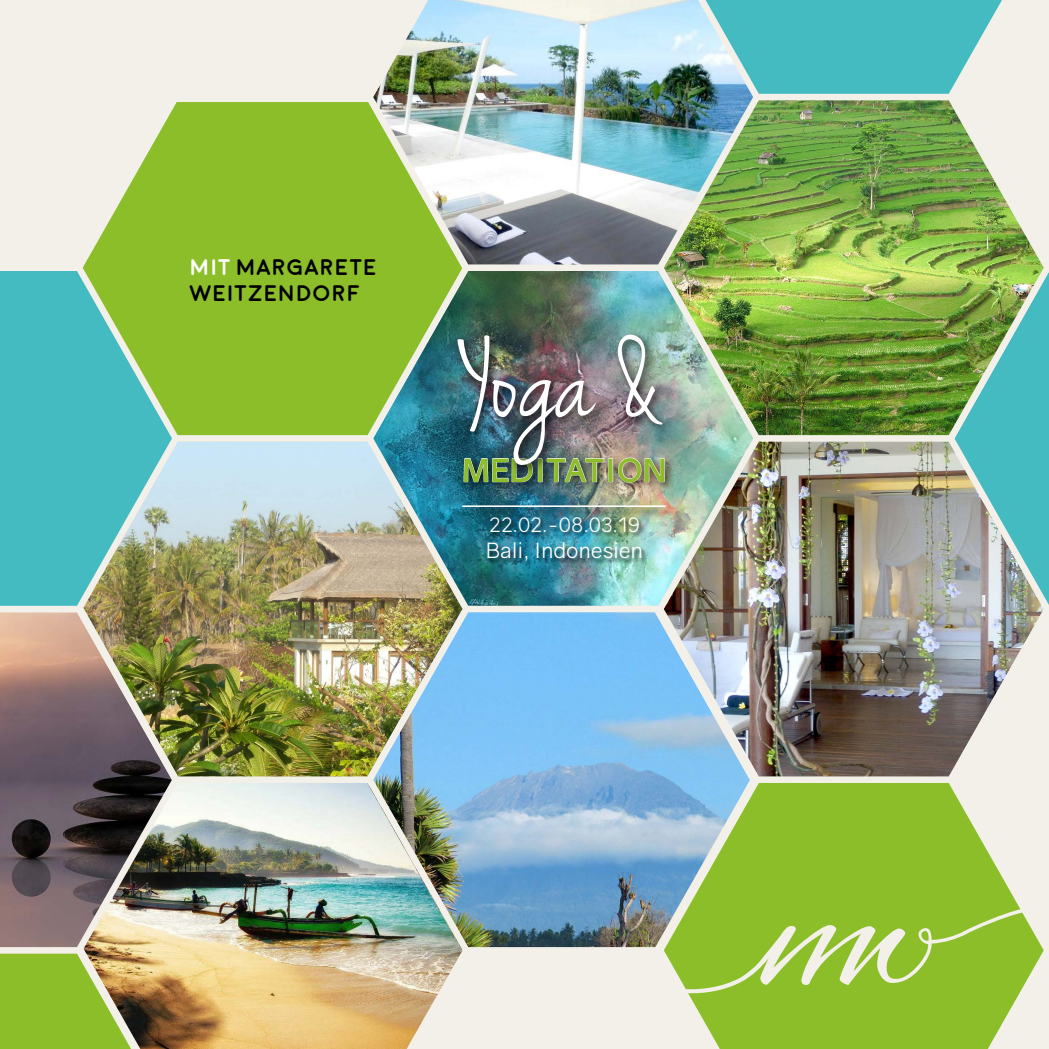
<style>
.page{position:relative;width:1049px;height:1049px;background:#fff}
.page>*{position:absolute;margin:0;border:0;box-sizing:border-box;transform-origin:0 0}
.t1{font:123.75px "Jenna Sue";color:#fff}
.t2{font:700 31.75px "Gravity";letter-spacing:.01em;color:#8dbe2a}
.t3{font:700 22.5px/25.5px "Moon";letter-spacing:.015em;color:#000}
.t4{font:21.25px "Gravity";color:#fff}
.t5{font:20px "Gravity";color:#fff}
.s1{color:#fff}
</style>
<div class="page">
<img style="left:0;top:0;width:1049px;height:1049px">
<div style="left:459px;top:453px;width:216px;height:40px;background:#000;opacity:.75"></div>
<svg style="left:463px;top:476px;width:70px;height:66px;background:#276477"></svg>
<div style="left:538px;top:458px;width:5px;height:24px;border:1px solid #f3f0e9"></div>
<svg style="left:546px;top:476px;width:59px;height:7px"></svg>
<div style="left:608px;top:458px;width:5px;height:24px;border:1px solid #f3f0e9"></div>
<svg style="left:617px;top:476px;width:48px;height:7px"></svg>
<div style="left:453px;top:330px;width:219px;height:146px;background:#000;opacity:.75"></div>
<div style="left:487px;top:542px;width:159px;height:26px;background:#000;opacity:.75"></div>
<div style="left:460px;top:503px;width:218px;height:17px;background:#000;opacity:.75"></div>
<hr style="left:462px;top:505px;width:204px;height:2px;background:#fff">
<div style="left:490px;top:517px;width:153px;height:21px;background:#000;opacity:.75"></div>
<p class="t3" style="left:190px;top:255px;width:189px"><span class="s1">MIT</span> MARGARETE<br>WEITZENDORF</p>
<h1 class="t1" style="left:463px;top:310px;width:204px">Yoga &amp;</h1>
<h2 class="t2" style="left:462px;top:450px;width:206px">MEDITATION</h2>
<p class="t5" style="left:489px;top:513px;width:153px">22.02.-08.03.19</p>
<p class="t4" style="left:486px;top:538px;width:158px">Bali, Indonesien</p>
</div>
